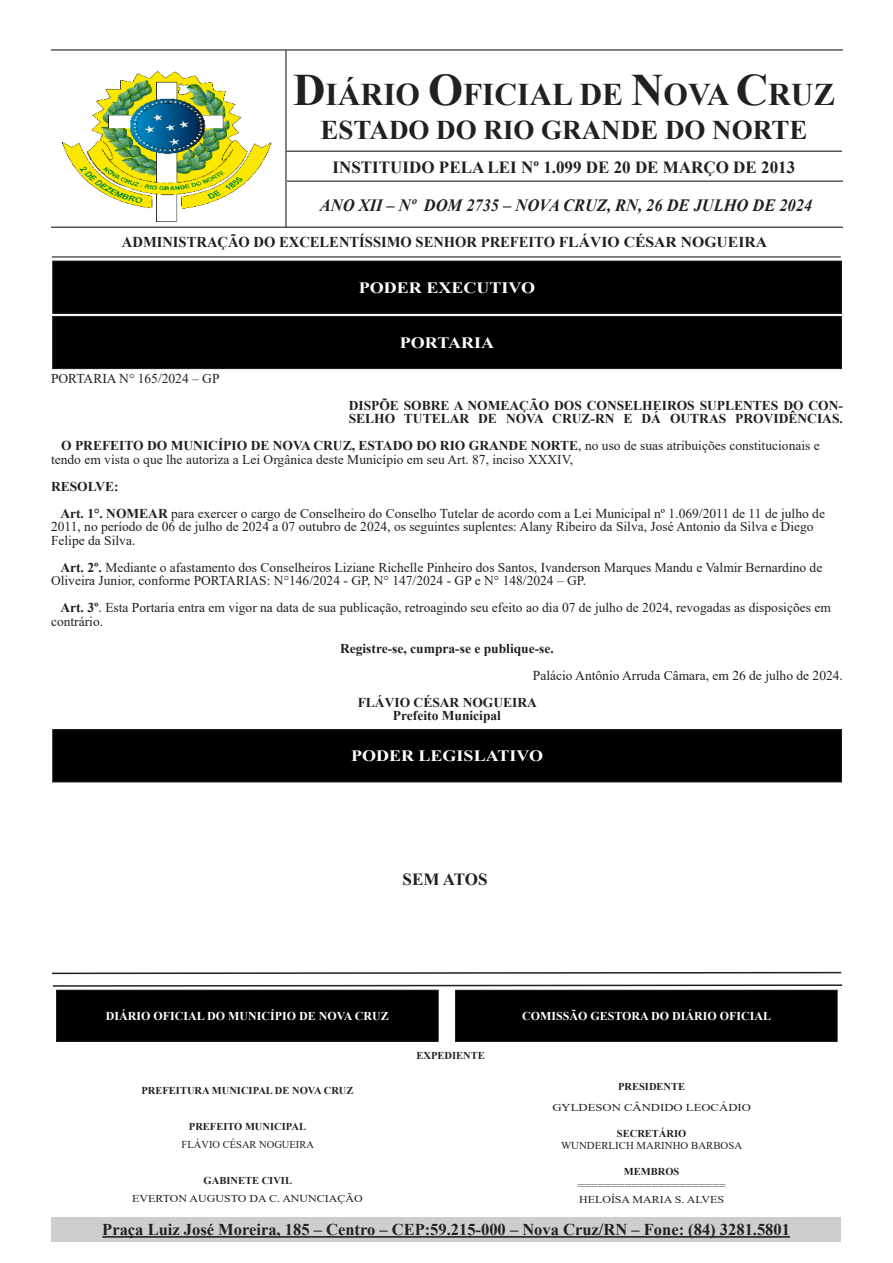
<style>
.page{position:relative;width:893px;height:1263px;background:#fff}
.page>*{position:absolute;margin:0;border:0;box-sizing:border-box;transform-origin:0 0}
.t1{font:700 31.5px "Times New Roman";color:#231f20}
.t2{font:700 27px "Times New Roman";color:#231f20}
.t3{font:italic 700 17.25px "Times New Roman";color:#231f20;scale:.95 1}
.t4{font:700 16.95px "Times New Roman";color:#231f20}
.t5{font:700 16.5px "Times New Roman";color:#231f20}
.t6{font:700 15.75px "Times New Roman";color:#fff;scale:1.14 1}
.t7{font:700 15px "Times New Roman";color:#231f20}
.t8{font:13.5px/13.5px "Times New Roman";color:#231f20}
.t9{font:700 13.5px/13.5px "Times New Roman";color:#231f20}
.t10{font:700 12px "Times New Roman";color:#fff}
.t11{font:700 10.5px "Times New Roman";color:#231f20}
.t12{font:10.5px "Times New Roman";color:#231f20;scale:1.14 1}
.t13{font:10.5px "Times New Roman";color:#231f20}
.t14{font:10.5px "Times New Roman";color:#231f20;scale:1.21 1}
.s1{font-size:45px}
.s2{font-weight:700}
</style>
<div class="page">
<hr style="left:51px;top:49px;width:792px;height:2px;background:#231f20">
<hr style="left:51px;top:227px;width:792px;height:1px;background:#231f20">
<hr style="left:52px;top:256px;width:789px;height:1px;background:#231f20">
<hr style="left:287px;top:151px;width:555px;height:1px;background:#231f20">
<hr style="left:287px;top:181px;width:556px;height:1px;background:#231f20">
<div style="left:51px;top:1217px;width:790px;height:25px;background:#cdced0"></div>
<hr style="left:102px;top:1236px;width:688px;height:2px;background:#231f20">
<div style="left:53px;top:261px;width:788px;height:52px;background:#000"></div>
<div style="left:52px;top:261px;width:790px;height:53px;border:1px solid #231f20"></div>
<div style="left:53px;top:730px;width:788px;height:52px;background:#000"></div>
<div style="left:52px;top:729px;width:790px;height:53px;border:1px solid #231f20"></div>
<img style="left:58px;top:49px;width:243px;height:208px">
<div style="left:455px;top:990px;width:382px;height:51px;background:#000"></div>
<div style="left:455px;top:990px;width:383px;height:52px;border:1px solid #231f20"></div>
<div style="left:57px;top:990px;width:381px;height:51px;background:#000"></div>
<div style="left:56px;top:990px;width:383px;height:52px;border:1px solid #231f20"></div>
<svg style="left:52px;top:984px;width:791px;height:3px"></svg>
<svg style="left:51px;top:971px;width:791px;height:4px"></svg>
<div style="left:53px;top:316px;width:788px;height:53px;background:#000"></div>
<div style="left:52px;top:316px;width:790px;height:53px;border:1px solid #231f20"></div>
<p class="t1" style="left:293px;top:72px;width:543px"><span class="s1">D</span>IÁRIO <span class="s1">O</span>FICIAL DE <span class="s1">N</span>OVA <span class="s1">C</span>RUZ</p>
<p class="t2" style="left:320px;top:111px;width:488px">ESTADO DO RIO GRANDE DO NORTE</p>
<p class="t4" style="left:333px;top:155px;width:464px">INSTITUIDO PELA LEI Nº 1.099 DE 20 DE MARÇO DE 2013</p>
<p class="t3" style="left:320px;top:193px;width:520px">ANO XII – Nº DOM 2735 – NOVA CRUZ, RN, 26 DE JULHO DE 2024</p>
<p class="t7" style="left:122px;top:231px;width:647px">ADMINISTRAÇÃO DO EXCELENTÍSSIMO SENHOR PREFEITO FLÁVIO CÉSAR NOGUEIRA</p>
<p class="t6" style="left:359px;top:276px;width:156px">PODER EXECUTIVO</p>
<p class="t8" style="left:51px;top:371px;width:170px">PORTARIA N° 165/2024 – GP</p>
<p class="t6" style="left:400px;top:331px;width:84px">PORTARIA</p>
<p class="t9" style="left:349px;top:398px;width:496px">DISPÕE SOBRE A NOMEAÇÃO DOS CONSELHEIROS SUPLENTES DO CON-<br>SELHO TUTELAR DE NOVA CRUZ-RN E DÁ OUTRAS PROVIDÊNCIAS.</p>
<p class="t8" style="left:51px;top:438px;width:770px;text-indent:10px"><span class="s2">O PREFEITO DO MUNICÍPIO DE NOVA CRUZ, ESTADO DO RIO GRANDE NORTE</span>, no uso de suas atribuições constitucionais e tendo em vista o que lhe autoriza a Lei Orgânica deste Município em seu Art. 87, inciso XXXIV,</p>
<p class="t9" style="left:51px;top:479px;width:69px">RESOLVE:</p>
<p class="t8" style="left:51px;top:506px;width:775px;text-indent:9px"><span class="s2">Art. 1°. NOMEAR</span> para exercer o cargo de Conselheiro do Conselho Tutelar de acordo com a Lei Municipal nº 1.069/2011 de 11 de julho de<br>2011, no período de 06 de julho de 2024 a 07 outubro de 2024, os seguintes suplentes: Alany Ribeiro da Silva, José Antonio da Silva e Diego<br>Felipe da Silva.</p>
<p class="t8" style="left:51px;top:560px;width:773px;text-indent:9px"><span class="s2">Art. 2º.</span> Mediante o afastamento dos Conselheiros Liziane Richelle Pinheiro dos Santos, Ivanderson Marques Mandu e Valmir Bernardino de<br>Oliveira Junior, conforme PORTARIAS: N°146/2024 - GP, N° 147/2024 - GP e N° 148/2024 – GP.</p>
<p class="t8" style="left:51px;top:600px;width:781px;text-indent:9px"><span class="s2">Art. 3º</span>. Esta Portaria entra em vigor na data de sua publicação, retroagindo seu efeito ao dia 07 de julho de 2024, revogadas as disposições em contrário.</p>
<p class="t9" style="left:340px;top:641px;width:215px">Registre-se, cumpra-se e publique-se.</p>
<p class="t8" style="left:533px;top:668px;width:312px">Palácio Antônio Arruda Câmara, em 26 de julho de 2024.</p>
<p class="t9" style="left:358px;top:695px;width:181px;text-align:center">FLÁVIO CÉSAR NOGUEIRA<br>Prefeito Municipal</p>
<p class="t6" style="left:351px;top:745px;width:170px">PODER LEGISLATIVO</p>
<p class="t4" style="left:403px;top:867px;width:86px">SEM ATOS</p>
<p class="t10" style="left:106px;top:1007px;width:285px">DIÁRIO OFICIAL DO MUNICÍPIO DE NOVA CRUZ</p>
<p class="t11" style="left:142px;top:1082px;width:213px">PREFEITURA MUNICIPAL DE NOVA CRUZ</p>
<p class="t11" style="left:189px;top:1118px;width:119px">PREFEITO MUNICIPAL</p>
<p class="t13" style="left:182px;top:1136px;width:134px">FLÁVIO CÉSAR NOGUEIRA</p>
<p class="t11" style="left:204px;top:1172px;width:90px">GABINETE CIVIL</p>
<p class="t12" style="left:132px;top:1190px;width:204px">EVERTON AUGUSTO DA C. ANUNCIAÇÃO</p>
<p class="t11" style="left:416px;top:1048px;width:70px">EXPEDIENTE</p>
<p class="t10" style="left:522px;top:1007px;width:251px">COMISSÃO GESTORA DO DIÁRIO OFICIAL</p>
<p class="t11" style="left:618px;top:1079px;width:69px">PRESIDENTE</p>
<p class="t14" style="left:552px;top:1100px;width:166px">GYLDESON CÂNDIDO LEOCÁDIO</p>
<p class="t11" style="left:617px;top:1125px;width:71px">SECRETÁRIO</p>
<p class="t13" style="left:561px;top:1138px;width:183px">WUNDERLICH MARINHO BARBOSA</p>
<p class="t11" style="left:624px;top:1164px;width:57px">MEMBROS</p>
<p class="t12" style="left:577px;top:1178px;width:132px">======================</p>
<p class="t12" style="left:579px;top:1192px;width:129px">HELOÍSA MARIA S. ALVES</p>
<p class="t5" style="left:102px;top:1218px;width:689px">Praça Luiz José Moreira, 185 – Centro – CEP:59.215-000 – Nova Cruz/RN – Fone: (84) 3281.5801</p>
</div>
